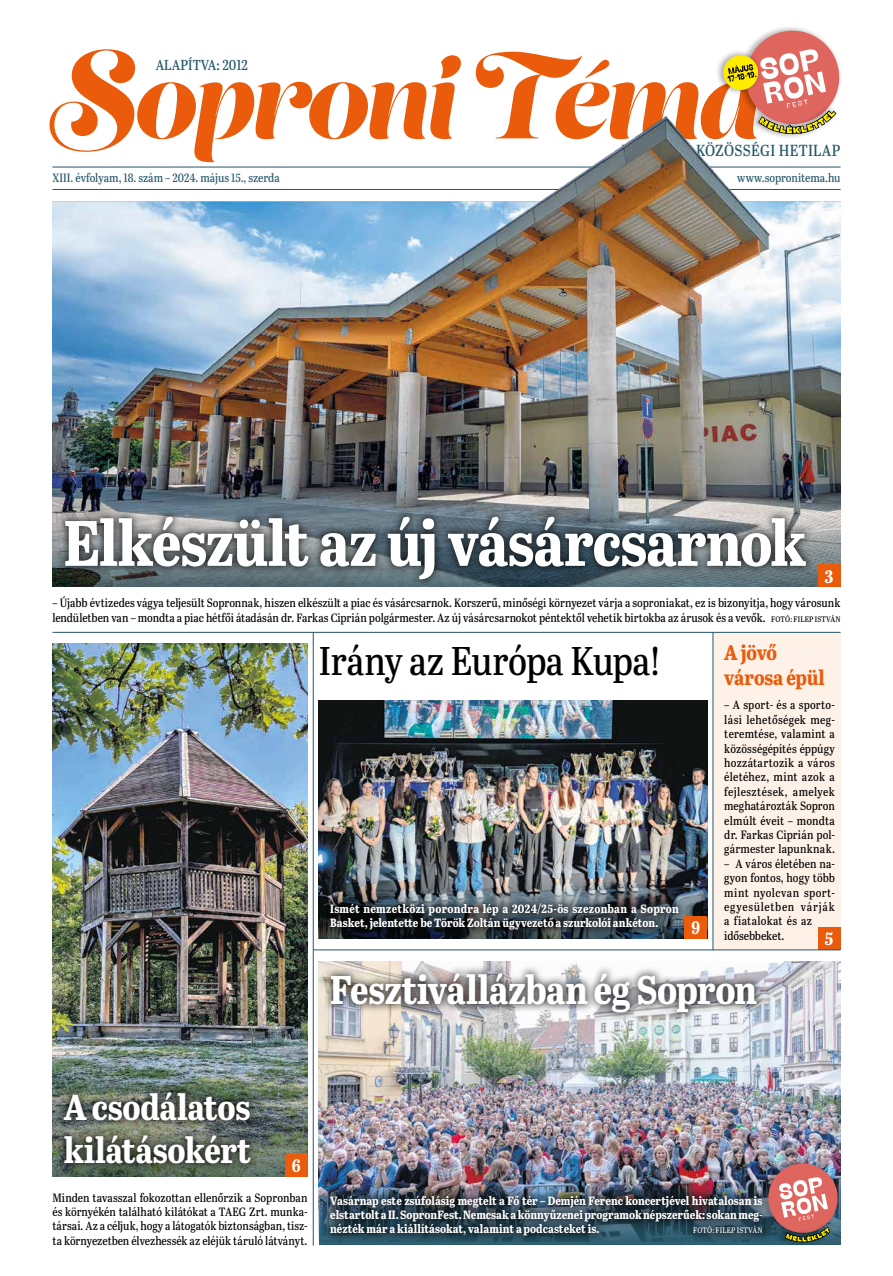
<style>
.page{position:relative;width:893px;height:1276px;background:#fff}
.page>*{position:absolute;margin:0;border:0;box-sizing:border-box;transform-origin:0 0}
.t1{font:700 64px "Abril Titling Cnd";letter-spacing:-.02em;color:#fff}
.t2{font:700 40px "Abril Titling Cnd";letter-spacing:-.015em;color:#fff}
.t3{font:40px "Abril Titling Cnd";letter-spacing:-.015em;color:#000}
.t4{font:700 36px/43.2px "Abril Titling Cnd";letter-spacing:-.01em;color:#fff}
.t5{font:700 21px/25.2px "Abril Titling Cnd";letter-spacing:-.01em;color:#ea5b0b}
.t6{font:700 18px "Abril Titling Cnd";color:#fff}
.t7{font:16px "Abril Titling Cnd";letter-spacing:.02em;color:#255769}
.t8{font:14.4px "Abril Titling Cnd";color:#255769}
.t9{font:12px/14.4px "Abril Titling Cnd";color:#000;text-align:justify}
.t10{font:700 12px/14.4px "Abril Titling Cnd";letter-spacing:.005em;color:#fff;text-align:justify}
.t11{font:12px/14.4px "Abril Titling Cnd";letter-spacing:.02em;color:#000}
.t12{font:12px "Abril Titling Cnd";color:#255769}
.t13{font:8px "Abril Titling Cnd";letter-spacing:.015em;color:#fff}
.s1{font-size:8px}
</style>
<div class="page">
<div style="left:737px;top:25px;width:105px;height:105px;background:#000;opacity:.3"></div>
<svg style="left:737px;top:31px;width:102px;height:19px"></svg>
<img style="left:52px;top:643px;width:256px;height:420px">
<img style="left:319px;top:700px;width:388px;height:177px">
<img style="left:52px;top:50px;width:788px;height:469px">
<img style="left:319px;top:877px;width:388px;height:61px">
<svg style="left:52px;top:519px;width:788px;height:68px"></svg>
<div style="left:713px;top:632px;width:127px;height:318px;background:#fef1e7"></div>
<div style="left:56px;top:508px;width:759px;height:80px;background:#000;opacity:.8"></div>
<div style="left:818px;top:927px;width:22px;height:22px;background:#ea5b0b"></div>
<div style="left:818px;top:564px;width:22px;height:23px;background:#ea5b0b"></div>
<img style="left:319px;top:961px;width:521px;height:280px">
<div style="left:322px;top:964px;width:444px;height:57px;background:#000;opacity:.8"></div>
<div style="left:322px;top:1186px;width:449px;height:59px;background:#000;opacity:.8"></div>
<div style="left:322px;top:895px;width:365px;height:44px;background:#000;opacity:.8"></div>
<hr style="left:713px;top:632px;width:1px;height:318px;background:#255769">
<hr style="left:52px;top:632px;width:788px;height:1px;background:#255769">
<hr style="left:313px;top:949px;width:527px;height:1px;background:#255769">
<hr style="left:313px;top:632px;width:1px;height:613px;background:#255769">
<div style="left:685px;top:916px;width:22px;height:22px;background:#ea5b0b"></div>
<img style="left:52px;top:1063px;width:256px;height:113px">
<div style="left:55px;top:1083px;width:204px;height:89px;background:#000;opacity:.8"></div>
<div style="left:285px;top:1154px;width:23px;height:22px;background:#ea5b0b"></div>
<div style="left:759px;top:1157px;width:82px;height:82px;background:#000;opacity:.3"></div>
<img style="left:768px;top:1163px;width:70px;height:82px">
<p class="t8" style="left:156px;top:55px;width:94px">ALAPÍTVA: 2012</p>
<h3 class="t7" style="left:621px;top:139px;width:221px">INGYENES KÖZÖSSÉGI HETILAP</h3>
<p class="t12" style="left:52px;top:169px;width:229px">XIII. évfolyam, 18. szám – 2024. május 15., szerda</p>
<p class="t12" style="left:737px;top:169px;width:105px">www.sopronitema.hu</p>
<h1 class="t1" style="left:64px;top:496px;width:744px">Elkészült az új vásárcsarnok</h1>
<h3 class="t6" style="left:825px;top:563px;width:10px">3</h3>
<p class="t9" style="left:52px;top:595px;width:790px">– Újabb évtizedes vágya teljesült Sopronnak, hiszen elkészült a piac és vásárcsarnok. Korszerű, minőségi környezet várja a soproniakat, ez is bizonyítja, hogy városunk lendületben van – mondta a piac hétfői átadásán dr. Farkas Ciprián polgármester. Az új vásárcsarnokot péntektől vehetik birtokba az árusok és a vevők. <span class="s1">FOTÓ: FILEP ISTVÁN</span></p>
<h2 class="t3" style="left:319px;top:632px;width:345px">Irány az Európa Kupa!</h2>
<p class="t10" style="left:330px;top:901px;width:350px">Ismét nemzetközi porondra lép a 2024/25-ös szezonban a Sopron<br>Basket, jelentette be Török Zoltán ügyvezető a szurkolói ankéton.</p>
<h3 class="t6" style="left:692px;top:914px;width:10px">9</h3>
<h3 class="t5" style="left:724px;top:639px;width:102px">A jövő városa épül</h3>
<p class="t9" style="left:724px;top:697px;width:112px">– A sport- és a sporto&shy;lási lehetőségek meg&shy;teremtése, valamint a közösségépítés éppúgy hozzátartozik a város életéhez, mint azok a fejlesztések, amelyek meghatározták Sopron elmúlt éveit – mondta dr. Farkas Ciprián pol&shy;gármester lapunknak.</p>
<p class="t11" style="left:724px;top:856px;width:112px">– A város életében na&shy;gyon fontos, hogy több mint nyolcvan sport&shy;egyesületben várják a fiatalokat és az idősebbeket.</p>
<h3 class="t6" style="left:825px;top:926px;width:10px">5</h3>
<h2 class="t2" style="left:330px;top:960px;width:429px">Fesztivállázban ég Sopron</h2>
<h3 class="t4" style="left:64px;top:1083px;width:238px">A csodálatos kilátásokért <sub>6</sub></h3>
<p class="t9" style="left:52px;top:1189px;width:257px">Minden tavasszal fokozottan ellenőrzik a Sopronban és környékén található kilátókat a TAEG Zrt. munka&shy;társai. Az a céljuk, hogy a látogatók biztonságban, tisz&shy;ta környezetben élvezhessék az eléjük táruló látványt.</p>
<p class="t10" style="left:330px;top:1192px;width:434px">Vasárnap este zsúfolásig megtelt a Fő tér – Demjén Ferenc koncertjével hivatalosan is elstartolt a II. SopronFest. Nemcsak a könnyűzenei programok népszerűek: sokan meg&shy;nézték már a kiállításokat, valamint a podcasteket is.</p>
<p class="t13" style="left:693px;top:1224px;width:71px">FOTÓ: FILEP ISTVÁN</p>
</div>
